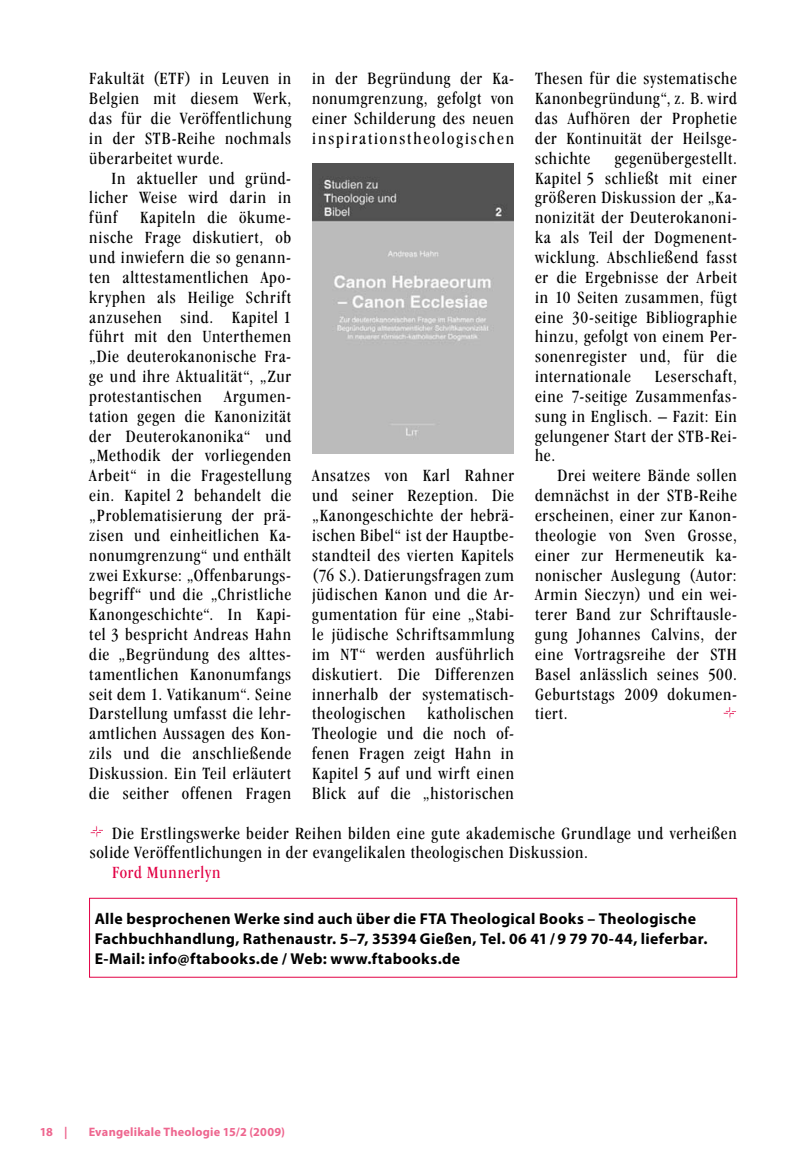
<style>
.page{position:relative;width:794px;height:1166px;background:#fff}
.page>*{position:absolute;margin:0;border:0;box-sizing:border-box;transform-origin:0 0}
.t1{font:condensed 17.85px/19.8px "Garamond IT Cby BT";letter-spacing:.04em;color:#000;text-align:justify}
.t2{font:condensed 17.85px "Garamond IT Cby BT";letter-spacing:.035em;color:#e20045}
.t3{font:700 15.75px/19.8px "Myriad Pro";letter-spacing:.02em;color:#000}
.t4{font:700 12.25px "Myriad Pro";letter-spacing:.02em;color:#ee668f}
</style>
<div class="page">
<svg style="left:723px;top:707px;width:14px;height:11px"></svg>
<svg style="left:90px;top:826px;width:13px;height:11px"></svg>
<img style="left:313px;top:164px;width:201px;height:289px">
<div style="left:89px;top:898px;width:648px;height:79px;border:1px solid #e20045"></div>
<p class="t1" style="left:89px;top:69px;width:203px">Fakultät (ETF) in Leuven in Belgien mit diesem Werk, das für die Veröffentlichung in der STB-Reihe nochmals überarbeitet wurde.</p>
<p class="t1" style="left:89px;top:168px;width:203px;text-indent:22px">In aktueller und gründ&shy;licher Weise wird darin in fünf</p>
<p class="t1" style="left:89px;top:207px;width:203px;text-indent:51px">Kapiteln die ökume&shy;nische Frage diskutiert, ob und inwiefern die so genann&shy;ten alttestamentlichen Apo&shy;kryphen als Heilige Schrift anzusehen sind. Kapitel 1 führt mit den Unterthemen „Die deuterokanonische Fra&shy;ge und ihre Aktualität“, „Zur protestantischen Argumen&shy;tation gegen die Kanonizität der Deuterokanonika“ und „Methodik der vorliegenden Arbeit“ in die Fragestellung ein. Kapitel 2 behandelt die „Problematisierung der prä&shy;zisen und einheitlichen Ka&shy;nonumgrenzung“ und enthält zwei Exkurse: „Offenbarungs&shy;begriff“ und die „Christliche Kanongeschichte“. In Kapi&shy;tel 3 bespricht Andreas Hahn die „Begründung des alttes&shy;tamentlichen Kanonumfangs seit dem 1. Vatikanum“. Seine Darstellung umfasst die lehr&shy;amtlichen Aussagen des Kon&shy;zils und die anschließende Diskussion. Ein Teil erläutert die seither offenen Fragen</p>
<p class="t1" style="left:312px;top:69px;width:203px">in der Begründung der Ka&shy;nonumgrenzung, gefolgt von einer Schilderung des neuen inspirationstheologischen</p>
<p class="t1" style="left:312px;top:465px;width:203px">Ansatzes von Karl Rahner und seiner Rezeption. Die „Kanongeschichte der hebrä&shy;ischen Bibel“ ist der Hauptbe&shy;standteil des vierten Kapitels (76 S.). Datierungsfragen zum jüdischen Kanon und die Ar&shy;gumentation für eine „Stabi&shy;le jüdische Schriftsammlung im NT“ werden ausführlich diskutiert. Die Differenzen innerhalb der systematisch&shy;theologischen katholischen Theologie und die noch of&shy;fenen Fragen zeigt Hahn in Kapitel 5 auf und wirft einen Blick auf die „historischen</p>
<p class="t1" style="left:535px;top:69px;width:203px">Thesen für die systematische Kanonbegründung“, z. B. wird das Aufhören der Prophetie der Kontinuität der Heilsge&shy;schichte</p>
<p class="t1" style="left:535px;top:148px;width:203px;text-indent:80px">gegenübergestellt.<br>Kapitel 5 schließt mit einer größeren Diskussion der „Ka&shy;nonizität der Deuterokanoni&shy;ka als Teil der Dogmenent&shy;wicklung. Abschließend fasst er die Ergebnisse der Arbeit in 10 Seiten zusammen, fügt eine 30-seitige Bibliographie hinzu, gefolgt von einem Per&shy;sonenregister und, für die internationale</p>
<p class="t1" style="left:535px;top:366px;width:203px;text-indent:120px">Leserschaft, eine 7-seitige Zusammenfas&shy;sung in Englisch. – Fazit: Ein gelungener Start der STB-Rei&shy;he.</p>
<p class="t1" style="left:535px;top:465px;width:203px;text-indent:22px">Drei weitere Bände sollen demnächst in der STB-Reihe erscheinen, einer zur Kanon&shy;theologie von Sven Grosse, einer zur Hermeneutik ka&shy;nonischer Auslegung (Autor:<br>Armin Sieczyn) und ein wei&shy;terer Band zur Schriftausle&shy;gung Johannes Calvins, der eine Vortragsreihe der STH Basel anlässlich seines 500.<br>Geburtstags 2009 dokumen&shy;tiert.</p>
<p class="t1" style="left:90px;top:823px;width:648px;text-indent:22px">Die Erstlingswerke beider Reihen bilden eine gute akademische Grundlage und verheißen solide Veröffentlichungen in der evangelikalen theologischen Diskussion.</p>
<p class="t2" style="left:112px;top:862px;width:110px">Ford Munnerlyn</p>
<p class="t3" style="left:95px;top:908px;width:614px">Alle besprochenen Werke sind auch über die FTA Theological Books – Theologische<br>Fachbuchhandlung, Rathenaustr. 5–7, 35394 Gießen, Tel. 06 41 / 9 79 70-44, lieferbar.<br>E-Mail: info@ftabooks.de / Web: www.ftabooks.de</p>
<p class="t4" style="left:40px;top:1124px;width:29px">18 |</p>
<p class="t4" style="left:89px;top:1124px;width:198px">Evangelikale Theologie 15/2 (2009)</p>
</div>
